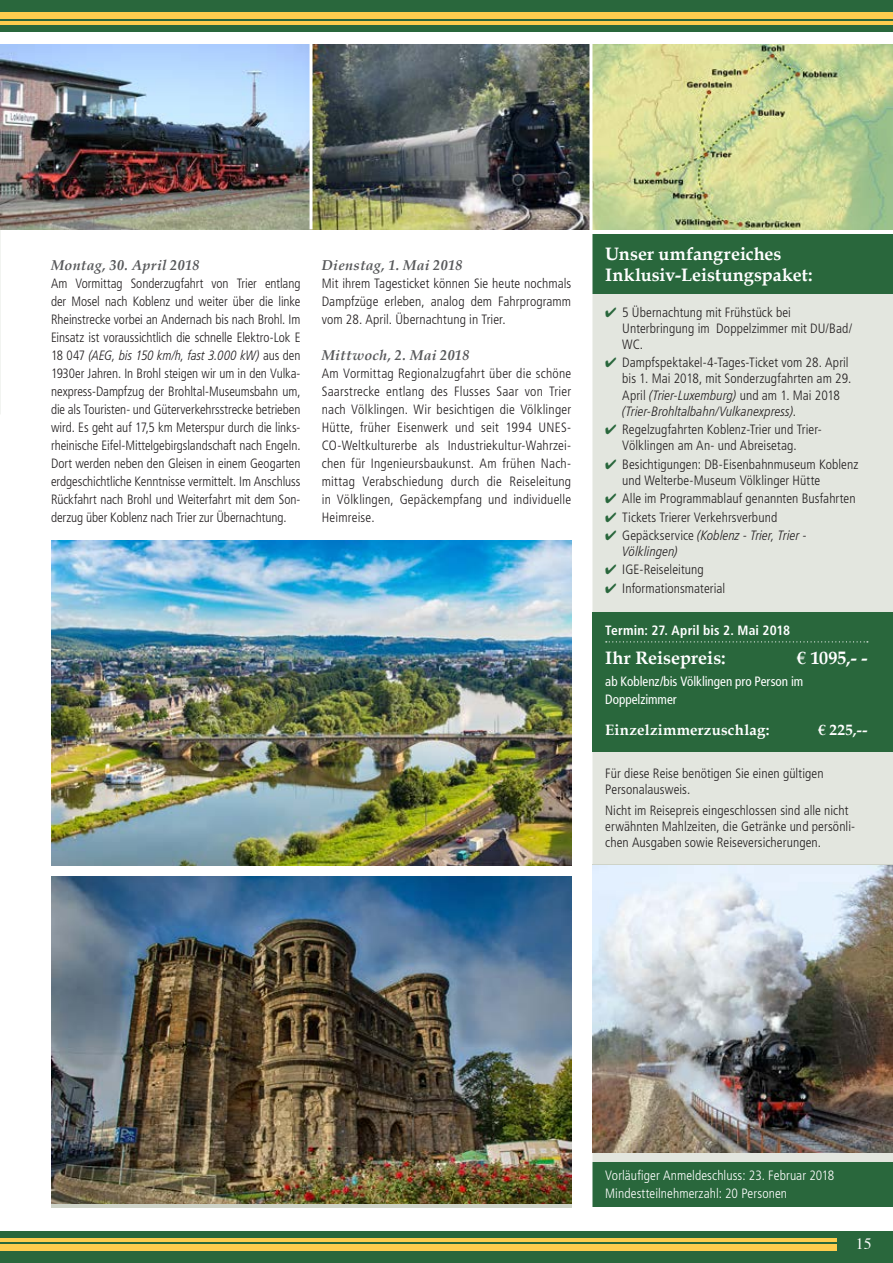
<style>
.page{position:relative;width:893px;height:1263px;background:#fff}
.page>*{position:absolute;margin:0;border:0;box-sizing:border-box;transform-origin:0 0}
.t1{font:700 18px/21px "Book Antiqua";letter-spacing:.005em;color:#fff}
.t2{font:15.75px "Times";color:#fff}
.t3{font:700 15px "Book Antiqua";letter-spacing:.015em;color:#fff}
.t4{font:italic 700 14.25px "Book Antiqua";letter-spacing:.02em;color:#57585a}
.t5{font:300 condensed 13.5px/18px "Frutiger LT Pro";letter-spacing:.005em;color:#231f20}
.t6{font:300 condensed 13.5px/17.7px "Frutiger LT Pro";letter-spacing:.005em;color:#fff}
.t7{font:italic 300 condensed 13.5px/16.2px "Frutiger LT Pro";letter-spacing:.005em;color:#231f20}
.t8{font:condensed 13.5px/17.7px "Frutiger LT Pro";color:#fff}
.t9{font:700 condensed 13.5px "Frutiger LT Pro";letter-spacing:.01em;color:#fff}
.s1{font-style:italic}
.s2{color:#29673c}
.s3{font-style:normal}
</style>
<div class="page">
<div style="left:592px;top:293px;width:301px;height:870px;background:#e3e6df"></div>
<div style="left:592px;top:234px;width:301px;height:60px;background:#29673c"></div>
<div style="left:592px;top:1162px;width:301px;height:45px;background:#29673c"></div>
<img style="left:0;top:44px;width:1px;height:371px">
<img style="left:0;top:44px;width:310px;height:185px">
<img style="left:313px;top:44px;width:276px;height:185px">
<svg style="left:592px;top:44px;width:301px;height:185px;background:#c6d292"></svg>
<div style="left:0;top:0;width:893px;height:31px;background:#29673c"></div>
<div style="left:0;top:13px;width:893px;height:6px;background:#fecc4e"></div>
<hr style="left:0;top:22px;width:893px;height:3px;background:#fecc4e">
<div style="left:0;top:1232px;width:893px;height:31px;background:#29673c"></div>
<div style="left:0;top:1244px;width:877px;height:6px;background:#fecc4e"></div>
<hr style="left:0;top:1238px;width:877px;height:3px;background:#fecc4e">
<div style="left:838px;top:1232px;width:55px;height:31px;background:#29673c"></div>
<div style="left:592px;top:612px;width:301px;height:140px;background:#29673c"></div>
<svg style="left:606px;top:641px;width:262px;height:1px"></svg>
<img style="left:592px;top:865px;width:301px;height:287px">
<img style="left:51px;top:876px;width:520px;height:328px">
<img style="left:51px;top:540px;width:520px;height:325px">
<p class="t4" style="left:51px;top:257px;width:150px">Montag, 30. April 2018</p>
<p class="t5" style="left:51px;top:274px;width:251px;text-align:justify">Am Vormittag Sonderzugfahrt von Trier entlang der Mosel nach Koblenz und weiter über die linke Rheinstrecke vorbei an Andernach bis nach Brohl. Im Einsatz ist voraussichtlich die schnelle Elektro-Lok E 18 047 <span class="s1">(AEG, bis 150 km/h, fast 3.000 kW)</span> aus den 1930er Jahren. In Brohl steigen wir um in den Vulka&shy;nexpress-Dampfzug der Brohltal-Museumsbahn um, die als Touristen- und Güterverkehrsstrecke betrieben wird. Es geht auf 17,5 km Meterspur durch die links&shy;rheinische Eifel-Mittelgebirgslandschaft nach Engeln.<br>Dort werden neben den Gleisen in einem Geogarten erdgeschichtliche Kenntnisse vermittelt. Im Anschluss Rückfahrt nach Brohl und Weiterfahrt mit dem Son&shy;derzug über Koblenz nach Trier zur Übernachtung.</p>
<p class="t4" style="left:322px;top:257px;width:142px">Dienstag, 1. Mai 2018</p>
<p class="t5" style="left:322px;top:274px;width:251px;text-align:justify">Mit ihrem Tagesticket können Sie heute nochmals Dampfzüge erleben, analog dem Fahrprogramm vom 28. April. Übernachtung in Trier.</p>
<p class="t4" style="left:322px;top:347px;width:149px">Mittwoch, 2. Mai 2018</p>
<p class="t5" style="left:322px;top:364px;width:251px;text-align:justify">Am Vormittag Regionalzugfahrt über die schöne Saarstrecke entlang des Flusses Saar von Trier nach Völklingen. Wir besichtigen die Völklinger Hütte, früher Eisenwerk und seit 1994 UNES-CO-Weltkulturerbe als Industriekultur-Wahrzei&shy;chen für Ingenieursbaukunst. Am frühen Nach&shy;mittag Verabschiedung durch die Reiseleitung in Völklingen, Gepäckempfang und individuelle Heimreise.</p>
<h1 class="t1" style="left:605px;top:243px;width:209px">Unser umfangreiches<br>Inklusiv-Leistungspaket:</h1>
<p class="t5" style="left:622px;top:304px;width:231px;line-height:16.2px;text-indent:-17px"><span class="s2">✔</span> 5 Übernachtung mit Frühstück bei<br>Unterbringung im Doppelzimmer mit DU/Bad/<br>WC.</p>
<p class="t5" style="left:622px;top:355px;width:231px;line-height:16.2px;text-indent:-17px"><span class="s2">✔</span> Dampfspektakel-4-Tages-Ticket vom 28. April bis 1. Mai 2018, mit Sonderzugfahrten am 29.<br>April <span class="s1">(Trier-Luxemburg)</span> und am 1. Mai 2018 <span class="s1">(Trier-Brohltalbahn/Vulkanexpress)</span>.</p>
<p class="t5" style="left:605px;top:421px;width:218px;line-height:16.2px;text-align:center"><span class="s2">✔</span> Regelzugfahrten Koblenz-Trier und Trier-<br>Völklingen am An- und Abreisetag.</p>
<p class="t5" style="left:622px;top:456px;width:238px;line-height:16.2px;text-indent:-17px"><span class="s2">✔</span> Besichtigungen: DB-Eisenbahnmuseum Koblenz und Welterbe-Museum Völklinger Hütte</p>
<p class="t5" style="left:605px;top:490px;width:252px"><span class="s2">✔</span> Alle im Programmablauf genannten Busfahrten</p>
<p class="t5" style="left:605px;top:508px;width:174px"><span class="s2">✔</span> Tickets Trierer Verkehrsverbund</p>
<p class="t7" style="left:622px;top:527px;width:186px;text-indent:-17px"><span class="s2">✔</span> <span class="s3">Gepäckservice</span> (Koblenz - Trier, Trier -<br>Völklingen)</p>
<p class="t5" style="left:605px;top:561px;width:100px"><span class="s2">✔</span> IGE-Reiseleitung</p>
<p class="t5" style="left:605px;top:579px;width:121px"><span class="s2">✔</span> Informationsmaterial</p>
<p class="t9" style="left:605px;top:622px;width:186px">Termin: 27. April bis 2. Mai 2018</p>
<h1 class="t1" style="left:605px;top:648px;width:122px">Ihr Reisepreis:</h1>
<h1 class="t1" style="left:797px;top:648px;width:72px">€ 1095,- -</h1>
<p class="t8" style="left:605px;top:673px;width:200px">ab Koblenz/bis Völklingen pro Person im<br>Doppelzimmer</p>
<p class="t3" style="left:605px;top:721px;width:166px">Einzelzimmerzuschlag:</p>
<p class="t3" style="left:818px;top:721px;width:51px">€ 225,--</p>
<p class="t5" style="left:605px;top:765px;width:220px;line-height:16.2px">Für diese Reise benötigen Sie einen gültigen<br>Personalausweis.</p>
<p class="t5" style="left:605px;top:802px;width:251px;line-height:16.2px">Nicht im Reisepreis eingeschlossen sind alle nicht erwähnten Mahlzeiten, die Getränke und persönli&shy;chen Ausgaben sowie Reiseversicherungen.</p>
<p class="t6" style="left:605px;top:1166px;width:231px">Vorläufiger Anmeldeschluss: 23. Februar 2018<br>Mindestteilnehmerzahl: 20 Personen</p>
<p class="t2" style="left:856px;top:1229px;width:17px">15</p>
</div>
